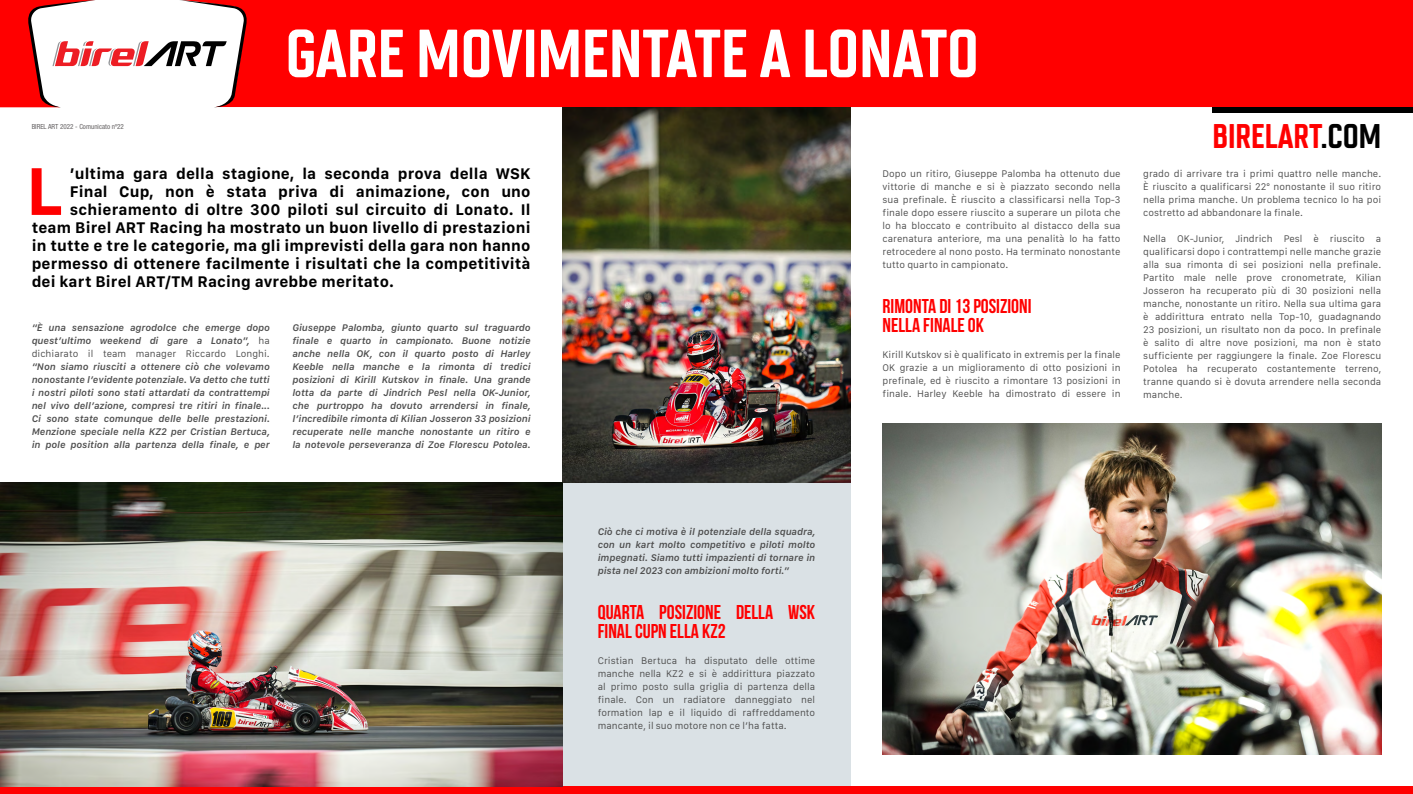
<style>
.page{position:relative;width:1413px;height:794px;background:#fff}
.page>*{position:absolute;margin:0;border:0;box-sizing:border-box;transform-origin:0 0}
.t1{font:700 70px "San Francisco Text";color:#f00}
.t2{font:700 67.8px "Chromoxome Pro";color:#fff}
.t3{font:700 34.2px "Chromoxome Pro";color:#f00}
.t4{font:700 20px/19px "Bebas Neue";color:#f00}
.t5{font:700 16px "San Francisco Text";letter-spacing:.01em;color:#000}
.t6{font:10px/13px "San Francisco Text";color:#4e4e4e;text-align:justify}
.t7{font:italic 600 10px/13px "San Francisco Text";color:#4e4e4e;text-align:justify}
.t8{font:condensed 7px "Helvetica Neue LT Pro";color:#656263}
.s1{font-weight:400;font-style:normal}
.s2{color:#000}
</style>
<div class="page">
<div style="left:562px;top:482px;width:289px;height:304px;background:#dae1e5"></div>
<div style="left:0;top:786px;width:1413px;height:8px;background:#f00"></div>
<div style="left:249px;top:0;width:1164px;height:107px;background:#f00"></div>
<svg style="left:0;top:0;width:249px;height:107px"></svg>
<div style="left:1212px;top:107px;width:201px;height:6px;background:#000"></div>
<img style="left:882px;top:424px;width:499px;height:331px">
<img style="left:562px;top:107px;width:289px;height:375px">
<img style="left:0;top:482px;width:562px;height:304px">
<h2 class="t2" style="left:285px;top:14px;width:695px">GARE MOVIMENTATE A LONATO</h2>
<p class="t8" style="left:32px;top:122px;width:94px">BIREL ART 2022 - Comunicato nº22</p>
<h1 class="t1" style="left:26px;top:148px;width:38px">L</h1>
<h3 class="t5" style="left:70px;top:164px;width:462px">’ultima gara della stagione, la seconda prova della WSK</h3>
<h3 class="t5" style="left:70px;top:182px;width:462px">Final Cup, non è stata priva di animazione, con uno</h3>
<h3 class="t5" style="left:70px;top:200px;width:462px">schieramento di oltre 300 piloti sul circuito di Lonato. Il</h3>
<h3 class="t5" style="left:32px;top:218px;width:500px">team Birel ART Racing ha mostrato un buon livello di prestazioni</h3>
<h3 class="t5" style="left:32px;top:236px;width:500px">in tutte e tre le categorie, ma gli imprevisti della gara non hanno</h3>
<h3 class="t5" style="left:32px;top:254px;width:500px">permesso di ottenere facilmente i risultati che la competitività</h3>
<h3 class="t5" style="left:32px;top:272px;width:364px">dei kart Birel ART/TM Racing avrebbe meritato.</h3>
<p class="t7" style="left:32px;top:320px;width:240px">“È una sensazione agrodolce che emerge dopo quest’ultimo weekend di gare a Lonato”, <span class="s1">ha dichiarato il team manager Riccardo Longhi.</span></p>
<p class="t7" style="left:32px;top:359px;width:240px">“Non siamo riusciti a ottenere ciò che volevamo nonostante l’evidente potenziale. Va detto che tutti i nostri piloti sono stati attardati da contrattempi nel vivo dell’azione, compresi tre ritiri in finale...<br>Ci sono state comunque delle belle prestazioni.<br>Menzione speciale nella KZ2 per Cristian Bertuca, in pole position alla partenza della finale, e per</p>
<p class="t7" style="left:292px;top:320px;width:240px">Giuseppe Palomba, giunto quarto sul traguardo finale e quarto in campionato. Buone notizie anche nella OK, con il quarto posto di Harley Keeble nella manche e la rimonta di tredici posizioni di Kirill Kutskov in finale. Una grande lotta da parte di Jindrich Pesl nella OK-Junior, che purtroppo ha dovuto arrendersi in finale, l’incredibile rimonta di Kilian Josseron 33 posizioni recuperate nelle manche nonostante un ritiro e la notevole perseveranza di Zoe Florescu Potolea.</p>
<p class="t6" style="left:882px;top:168px;width:239px">Dopo un ritiro, Giuseppe Palomba ha ottenuto due vittorie di manche e si è piazzato secondo nella sua prefinale. È riuscito a classificarsi nella Top-3 finale dopo essere riuscito a superare un pilota che lo ha bloccato e contribuito al distacco della sua carenatura anteriore, ma una penalità lo ha fatto retrocedere al nono posto. Ha terminato nonostante tutto quarto in campionato.</p>
<h3 class="t4" style="left:882px;top:297px;width:150px">RIMONTA DI 13 POSIZIONI<br>NELLA FINALE OK</h3>
<p class="t6" style="left:882px;top:349px;width:239px">Kirill Kutskov si è qualificato in extremis per la finale OK grazie a un miglioramento di otto posizioni in prefinale, ed è riuscito a rimontare 13 posizioni in finale. Harley Keeble ha dimostrato di essere in</p>
<h3 class="t3" style="left:1212px;top:116px;width:170px">BIRELART<span class="s2">.COM</span></h3>
<p class="t6" style="left:1143px;top:168px;width:239px">grado di arrivare tra i primi quattro nelle manche.<br>È riuscito a qualificarsi 22° nonostante il suo ritiro nella prima manche. Un problema tecnico lo ha poi costretto ad abbandonare la finale.</p>
<p class="t6" style="left:1143px;top:233px;width:239px">Nella OK-Junior, Jindrich Pesl è riuscito a qualificarsi dopo i contrattempi nelle manche grazie alla sua rimonta di sei posizioni nella prefinale.<br>Partito male nelle prove cronometrate, Kilian Josseron ha recuperato più di 30 posizioni nella manche, nonostante un ritiro. Nella sua ultima gara è addirittura entrato nella Top-10, guadagnando 23 posizioni, un risultato non da poco. In prefinale è salito di altre nove posizioni, ma non è stato sufficiente per raggiungere la finale. Zoe Florescu Potolea ha recuperato costantemente terreno, tranne quando si è dovuta arrendere nella seconda manche.</p>
<p class="t7" style="left:598px;top:524px;width:219px">Ciò che ci motiva è il potenziale della squadra, con un kart molto competitivo e piloti molto impegnati. Siamo tutti impazienti di tornare in pista nel 2023 con ambizioni molto forti.”</p>
<h3 class="t4" style="left:598px;top:602px;width:219px">QUARTA POSIZIONE DELLA WSK<br>FINAL CUPN ELLA KZ2</h3>
<p class="t6" style="left:598px;top:654px;width:219px">Cristian Bertuca ha disputato delle ottime manche nella KZ2 e si è addirittura piazzato al primo posto sulla griglia di partenza della finale. Con un radiatore danneggiato nel formation lap e il liquido di raffreddamento mancante, il suo motore non ce l’ha fatta.</p>
</div>
